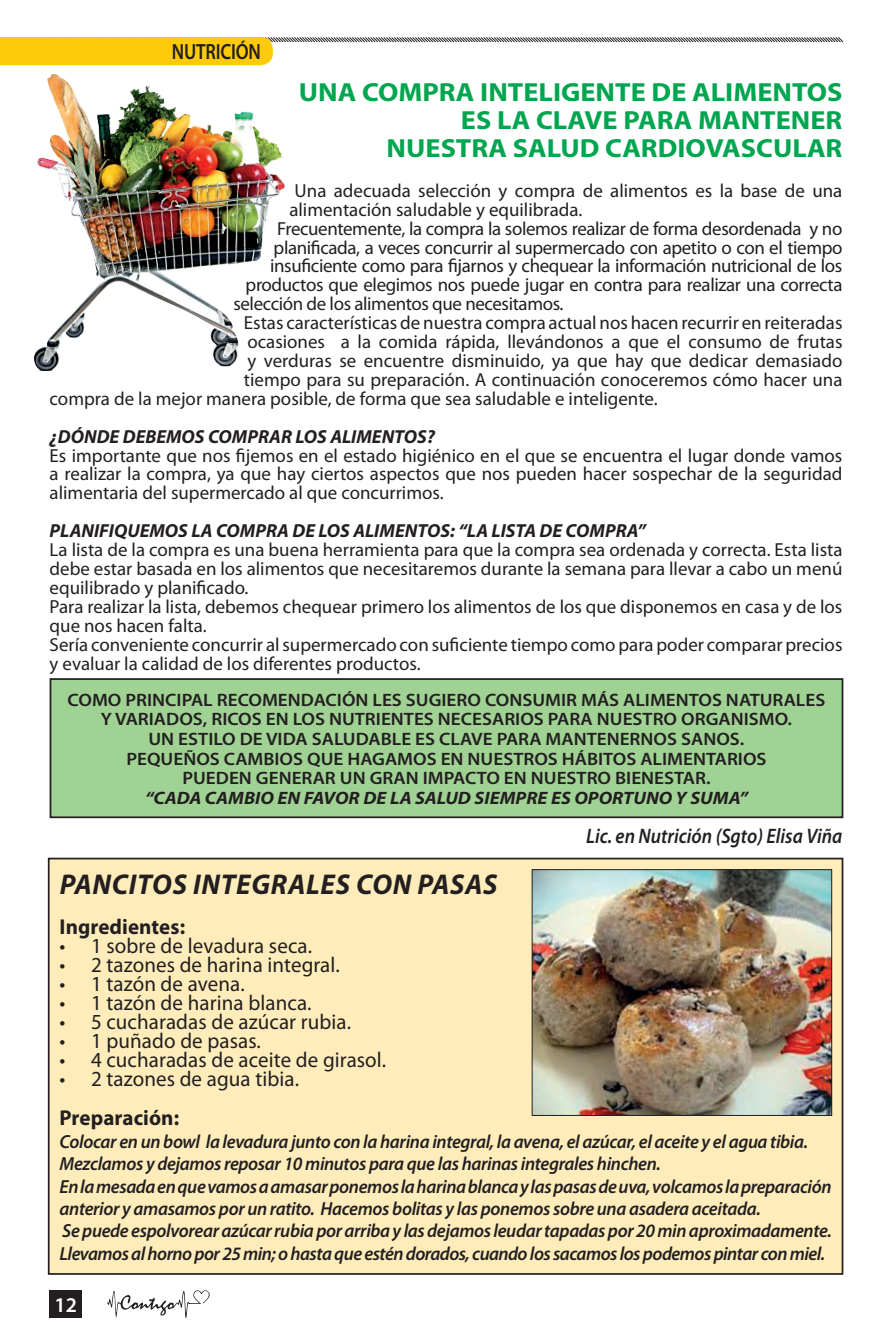
<style>
.page{position:relative;width:893px;height:1340px;background:#fff}
.page>*{position:absolute;margin:0;border:0;box-sizing:border-box;transform-origin:0 0}
.t1{font:italic 700 28.7px "Myriad Pro";color:#231f20}
.t2{font:700 26.25px/28px "Myriad Pro";color:#00a54f;text-align:right;scale:1.08 1}
.t3{font:600 22.05px "Myriad Pro";letter-spacing:-.01em;color:#231f20;scale:.83 1}
.t4{font:21.53px "Myriad Pro";letter-spacing:.005em;color:#231f20}
.t5{font:700 21.53px "Myriad Pro";letter-spacing:.005em;color:#231f20}
.t6{font:italic 600 21px "Myriad Pro";color:#231f20;scale:.9 1}
.t7{font:600 21px "Myriad Pro";color:#fff}
.t8{font:18.9px/18.9px "Myriad Pro";color:#231f20;text-align:justify}
.t9{font:italic 600 18.9px/22.4px "Myriad Pro";letter-spacing:-.02em;color:#231f20}
.t10{font:18.9px "Myriad Pro";letter-spacing:-.02em;color:#231f20}
.t11{font:italic 700 18.9px "Myriad Pro";color:#231f20}
.t12{font:600 18.03px/19.6px "Myriad Pro";color:#231f20;text-align:center;scale:1.07 1}
.t13{font:italic 700 18.03px "Myriad Pro";color:#231f20;scale:1.07 1}
</style>
<div class="page">
<div style="left:50px;top:1290px;width:32px;height:28px;background:#231f20"></div>
<svg style="left:107px;top:1290px;width:103px;height:28px"></svg>
<svg style="left:0;top:37px;width:844px;height:28px"></svg>
<div style="left:49px;top:858px;width:793px;height:415px;background:#feedbb"></div>
<div style="left:48px;top:857px;width:795px;height:417px;border:2px solid #231f20"></div>
<img style="left:534px;top:871px;width:296px;height:242px">
<div style="left:532px;top:869px;width:300px;height:246px;border:1px solid #231f20"></div>
<div style="left:50px;top:679px;width:792px;height:138px;background:#a0d294"></div>
<div style="left:50px;top:678px;width:793px;height:140px;border:2px solid #231f20"></div>
<img style="left:34px;top:74px;width:251px;height:297px">
<p class="t3" style="left:172px;top:38px;width:109px">NUTRICIÓN</p>
<h2 class="t2" style="left:299px;top:77px;width:505px">UNA COMPRA INTELIGENTE DE ALIMENTOS<br>ES LA CLAVE PARA MANTENER<br>NUESTRA SALUD CARDIOVASCULAR</h2>
<p class="t8" style="left:295px;top:181px;width:549px">Una adecuada selección y compra de alimentos es la base de una</p>
<p class="t8" style="left:289px;top:200px;width:295px">alimentación saludable y equilibrada.</p>
<p class="t10" style="left:277px;top:217px;width:567px">Frecuentemente, la compra la solemos realizar de forma desordenada y no</p>
<p class="t10" style="left:274px;top:235px;width:570px">planificada, a veces concurrir al supermercado con apetito o con el tiempo</p>
<p class="t10" style="left:270px;top:254px;width:574px">insuficiente como para fijarnos y chequear la información nutricional de los</p>
<p class="t10" style="left:246px;top:273px;width:598px">productos que elegimos nos puede jugar en contra para realizar una correcta</p>
<p class="t10" style="left:233px;top:292px;width:332px">selección de los alimentos que necesitamos.</p>
<p class="t8" style="left:244px;top:313px;width:600px">Estas características de nuestra compra actual nos hacen recurrir en reiteradas</p>
<p class="t8" style="left:247px;top:332px;width:597px">ocasiones a la comida rápida, llevándonos a que el consumo de frutas</p>
<p class="t8" style="left:247px;top:351px;width:596px">y verduras se encuentre disminuido, ya que hay que dedicar demasiado</p>
<p class="t8" style="left:244px;top:370px;width:600px">tiempo para su preparación. A continuación conoceremos cómo hacer una</p>
<p class="t8" style="left:50px;top:389px;width:609px">compra de la mejor manera posible, de forma que sea saludable e inteligente.</p>
<p class="t11" style="left:50px;top:424px;width:387px">¿DÓNDE DEBEMOS COMPRAR LOS ALIMENTOS?</p>
<p class="t8" style="left:50px;top:445px;width:794px">Es importante que nos fijemos en el estado higiénico en el que se encuentra el lugar donde vamos a realizar la compra, ya que hay ciertos aspectos que nos pueden hacer sospechar de la seguridad alimentaria del supermercado al que concurrimos.</p>
<p class="t11" style="left:50px;top:518px;width:598px">PLANIFIQUEMOS LA COMPRA DE LOS ALIMENTOS: “LA LISTA DE COMPRA”</p>
<p class="t8" style="left:50px;top:540px;width:794px;text-align:left">La lista de la compra es una buena herramienta para que la compra sea ordenada y correcta. Esta lista debe estar basada en los alimentos que necesitaremos durante la semana para llevar a cabo un menú equilibrado y planificado.<br>Para realizar la lista, debemos chequear primero los alimentos de los que disponemos en casa y de los que nos hacen falta.<br>Sería conveniente concurrir al supermercado con suficiente tiempo como para poder comparar precios y evaluar la calidad de los diferentes productos.</p>
<p class="t12" style="left:68px;top:689px;width:710px">COMO PRINCIPAL RECOMENDACIÓN LES SUGIERO CONSUMIR MÁS ALIMENTOS NATURALES Y VARIADOS, RICOS EN LOS NUTRIENTES NECESARIOS PARA NUESTRO ORGANISMO.<br>UN ESTILO DE VIDA SALUDABLE ES CLAVE PARA MANTENERNOS SANOS.<br>PEQUEÑOS CAMBIOS QUE HAGAMOS EN NUESTROS HÁBITOS ALIMENTARIOS<br>PUEDEN GENERAR UN GRAN IMPACTO EN NUESTRO BIENESTAR.</p>
<p class="t13" style="left:145px;top:786px;width:565px">“CADA CAMBIO EN FAVOR DE LA SALUD SIEMPRE ES OPORTUNO Y SUMA”</p>
<p class="t6" style="left:586px;top:822px;width:286px">Lic. en Nutrición (Sgto) Elisa Viña</p>
<h1 class="t1" style="left:60px;top:866px;width:32px">PANCITOS</h1>
<h1 class="t1" style="left:193px;top:866px;width:17px">INTEGRALES</h1>
<h1 class="t1" style="left:356px;top:866px;width:20px">CON</h1>
<h1 class="t1" style="left:417px;top:866px;width:17px">PASAS</h1>
<p class="t5" style="left:60px;top:913px;width:127px">Ingredientes:</p>
<p class="t4" style="left:60px;top:932px;width:254px">• 1 sobre de levadura seca.</p>
<p class="t4" style="left:60px;top:951px;width:282px">• 2 tazones de harina integral.</p>
<p class="t4" style="left:60px;top:970px;width:187px">• 1 tazón de avena.</p>
<p class="t4" style="left:60px;top:989px;width:254px">• 1 tazón de harina blanca.</p>
<p class="t4" style="left:60px;top:1008px;width:293px">• 5 cucharadas de azúcar rubia.</p>
<p class="t4" style="left:60px;top:1027px;width:203px">• 1 puñado de pasas.</p>
<p class="t4" style="left:60px;top:1046px;width:328px">• 4 cucharadas de aceite de girasol.</p>
<p class="t4" style="left:60px;top:1065px;width:241px">• 2 tazones de agua tibia.</p>
<p class="t5" style="left:60px;top:1103px;width:121px">Preparación:</p>
<p class="t9" style="left:60px;top:1129px;width:774px">Colocar en un bowl la levadura junto con la harina integral, la avena, el azúcar, el aceite y el agua tibia.<br>Mezclamos y dejamos reposar 10 minutos para que las harinas integrales hinchen.<br>En la mesada en que vamos a amasar ponemos la harina blanca y las pasas de uva, volcamos la preparación anterior y amasamos por un ratito. Hacemos bolitas y las ponemos sobre una asadera aceitada.<br>Se puede espolvorear azúcar rubia por arriba y las dejamos leudar tapadas por 20 min aproximadamente.<br>Llevamos al horno por 25 min; o hasta que estén dorados, cuando los sacamos los podemos pintar con miel.</p>
<p class="t7" style="left:55px;top:1291px;width:24px">12</p>
</div>
